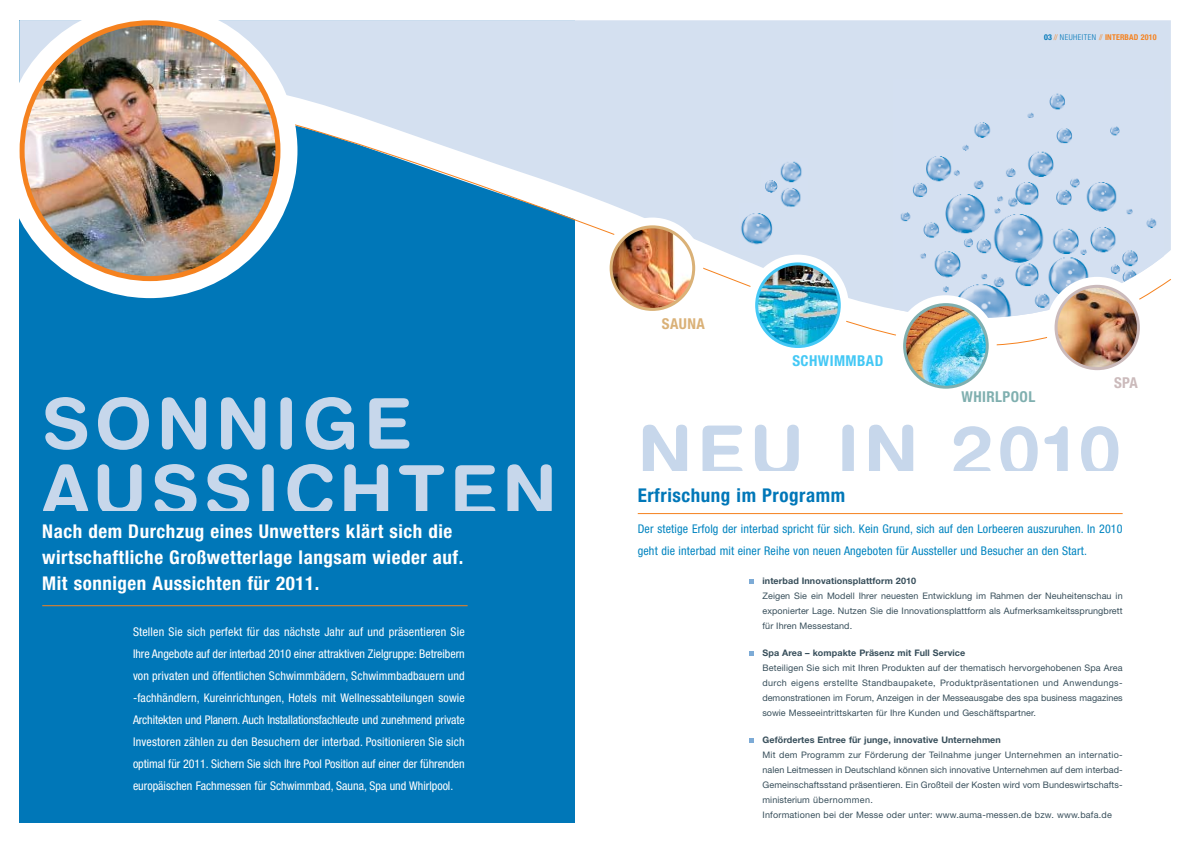
<style>
.page{position:relative;width:1191px;height:842px;background:#fff}
.page>*{position:absolute;margin:0;border:0;box-sizing:border-box;transform-origin:0 0}
.t1{font:700 70px/67px "Helvetica Rounded";letter-spacing:.065em;color:#c7d7eb}
.t2{font:700 condensed 19px/26px "Helvetica Neue";letter-spacing:.03em;color:#fff}
.t3{font:700 condensed 19px "Helvetica Neue";letter-spacing:.03em;color:#0077b8}
.t4{font:700 condensed 15px "Helvetica Neue";letter-spacing:.03em;color:#44c8f5}
.t5{font:700 condensed 15px "Helvetica Neue";letter-spacing:.03em;color:#7fafaf}
.t6{font:700 condensed 15px "Helvetica Neue";letter-spacing:.03em;color:#dab177}
.t7{font:700 condensed 15px "Helvetica Neue";color:#cbbabb}
.t8{font:condensed 12px/22px "Helvetica Neue";color:#fff;text-align:justify}
.t9{font:condensed 12px/22px "Helvetica Neue";letter-spacing:.015em;color:#0084c0}
.t10{font:9px/15px "Helvetica Neue";letter-spacing:.01em;color:#374e5a;text-align:justify}
.t11{font:700 9px "Helvetica Neue";letter-spacing:.01em;color:#374e5a}
.t12{font:700 condensed 8px "Helvetica Neue";letter-spacing:.02em;color:#f5821f}
.s1{color:#0077b8}
.s2{font-weight:300}
.s3{font-weight:300;color:#0077b8}
</style>
<div class="page">
<div style="left:20px;top:20px;width:555px;height:802px;background:#0077b8"></div>
<div style="left:280px;top:20px;width:890px;height:67px;background:#d4e0f0"></div>
<div style="left:893px;top:80px;width:270px;height:7px;background:#d4e0f1"></div>
<svg style="left:19px;top:87px;width:1152px;height:308px"></svg>
<div style="left:1046px;top:277px;width:102px;height:102px;background:#fff;border-radius:50%"></div>
<img style="left:1054px;top:285px;width:86px;height:85px">
<div style="left:746px;top:255px;width:102px;height:102px;background:#fff;border-radius:50%"></div>
<img style="left:755px;top:262px;width:85px;height:86px">
<div style="left:601px;top:218px;width:102px;height:102px;background:#fff;border-radius:50%"></div>
<img style="left:609px;top:225px;width:86px;height:86px">
<div style="left:894px;top:295px;width:102px;height:102px;background:#fff;border-radius:50%"></div>
<img style="left:903px;top:303px;width:85px;height:86px">
<svg style="left:749px;top:738px;width:5px;height:4px"></svg>
<svg style="left:749px;top:651px;width:5px;height:4px"></svg>
<svg style="left:749px;top:579px;width:5px;height:4px"></svg>
<div style="left:3px;top:3px;width:294px;height:295px;background:#fff;border-radius:50%"></div>
<img style="left:20px;top:20px;width:260px;height:261px">
<img style="left:738px;top:157px;width:70px;height:95px">
<hr style="left:42px;top:605px;width:425px;height:1px;background:#f5821f">
<hr style="left:638px;top:513px;width:484px;height:1px;background:#f5821f">
<p class="t12" style="left:1044px;top:34px;width:114px"><span class="s1">03</span> <span class="s2">//</span> <span class="s3">NEUHEITEN</span> <span class="s2">//</span> INTERBAD 2010</p>
<h1 class="t1" style="left:42px;top:397px;width:516px">SONNIGE<br>AUSSICHTEN</h1>
<h2 class="t2" style="left:42px;top:520px;width:422px">Nach dem Durchzug eines Unwetters klärt sich die wirtschaftliche Großwetterlage langsam wieder auf.<br>Mit sonnigen Aussichten für 2011.</h2>
<p class="t8" style="left:133px;top:621px;width:333px">Stellen Sie sich perfekt für das nächste Jahr auf und präsentieren Sie Ihre Angebote auf der interbad 2010 einer attraktiven Zielgruppe: Betreibern von privaten und öffentlichen Schwimmbädern, Schwimmbadbauern und -fachhändlern, Kureinrichtungen, Hotels mit Wellnessabteilungen sowie Architekten und Planern. Auch Installationsfachleute und zunehmend private Investoren zählen zu den Besuchern der interbad. Positionieren Sie sich optimal für 2011. Sichern Sie sich Ihre Pool Position auf einer der führenden europäischen Fachmessen für Schwimmbad, Sauna, Spa und Whirlpool.</p>
<h3 class="t6" style="left:662px;top:318px;width:44px">SAUNA</h3>
<h3 class="t4" style="left:792px;top:355px;width:92px">SCHWIMMBAD</h3>
<h3 class="t5" style="left:961px;top:392px;width:75px">WHIRLPOOL</h3>
<h3 class="t7" style="left:1114px;top:377px;width:25px">SPA</h3>
<h1 class="t1" style="left:638px;top:424px;width:485px">NEU IN 2010</h1>
<h2 class="t3" style="left:638px;top:488px;width:209px">Erfrischung im Programm</h2>
<h3 class="t9" style="left:638px;top:519px;width:486px">Der stetige Erfolg der interbad spricht für sich. Kein Grund, sich auf den Lorbeeren auszuruhen. In 2010 geht die interbad mit einer Reihe von neuen Angeboten für Aussteller und Besucher an den Start.</h3>
<p class="t11" style="left:762px;top:577px;width:155px">interbad Innovationsplattform 2010</p>
<p class="t10" style="left:762px;top:589px;width:362px">Zeigen Sie ein Modell Ihrer neuesten Entwicklung im Rahmen der Neuheitenschau in exponierter Lage. Nutzen Sie die Innovationsplattform als Aufmerksamkeitssprungbrett für Ihren Messestand.</p>
<p class="t11" style="left:762px;top:649px;width:204px">Spa Area – kompakte Präsenz mit Full Service</p>
<p class="t10" style="left:762px;top:661px;width:362px">Beteiligen Sie sich mit Ihren Produkten auf der thematisch hervorgehobenen Spa Area durch eigens erstellte Standbaupakete, Produktpräsentationen und Anwendungs&shy;demonstrationen im Forum, Anzeigen in der Messeausgabe des spa business magazines sowie Messeeintrittskarten für Ihre Kunden und Geschäftspartner.</p>
<p class="t11" style="left:762px;top:736px;width:240px">Gefördertes Entree für junge, innovative Unternehmen</p>
<p class="t10" style="left:762px;top:748px;width:362px;text-align:left">Mit dem Programm zur Förderung der Teilnahme junger Unternehmen an internatio&shy;nalen Leitmessen in Deutschland können sich innovative Unternehmen auf dem interbad-Gemeinschaftsstand präsentieren. Ein Großteil der Kosten wird vom Bundeswirtschafts&shy;ministerium übernommen.<br>Informationen bei der Messe oder unter: www.auma-messen.de bzw. www.bafa.de</p>
</div>
